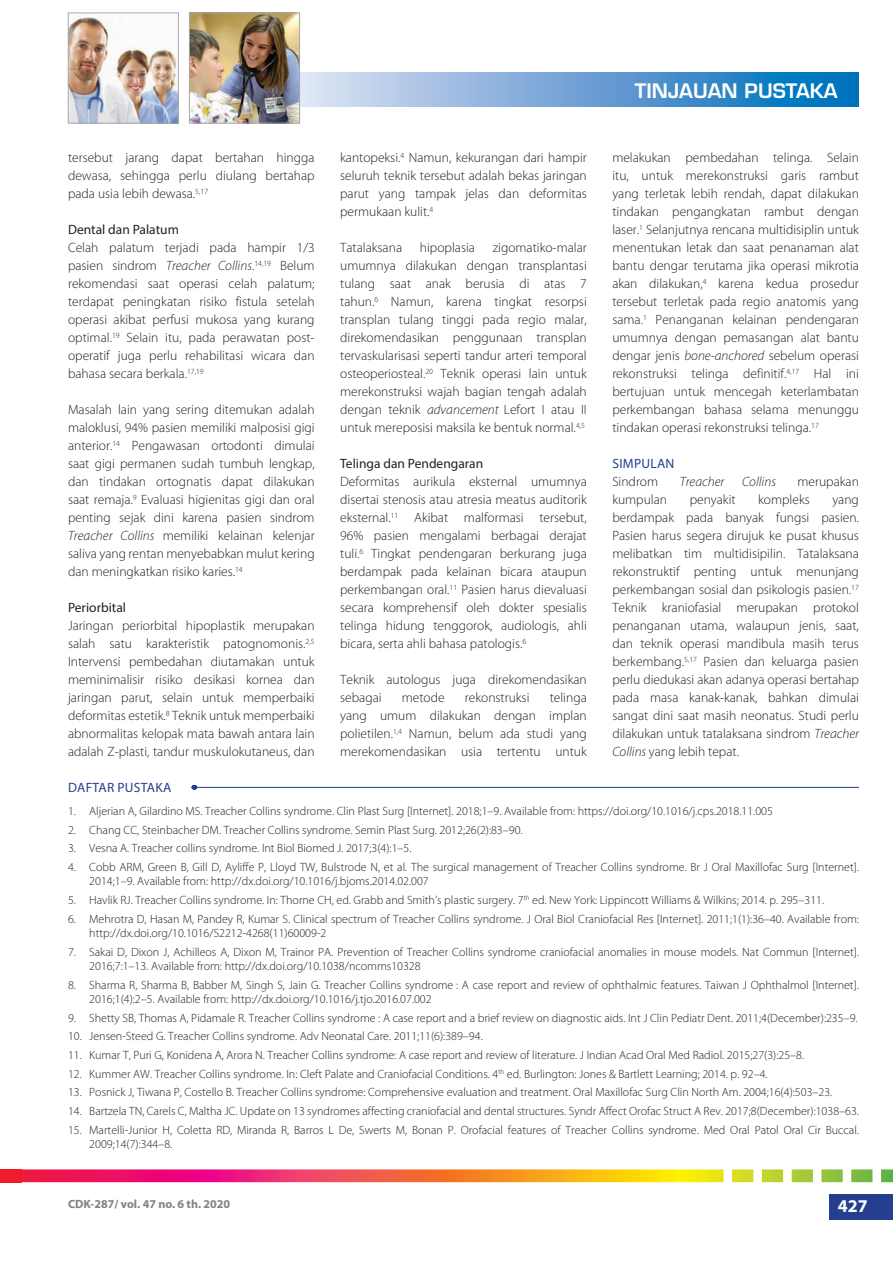
<style>
.page{position:relative;width:893px;height:1263px;background:#fff}
.page>*{position:absolute;margin:0;border:0;box-sizing:border-box;transform-origin:0 0}
.t1{font:600 19.5px "Eurostile LT Std";color:#fff}
.t2{font:700 18px "Myriad Pro";color:#fff}
.t3{font:300 13.5px/18px "Myriad Pro";color:#231f20;text-align:justify}
.t4{font:13.5px "Myriad Pro";color:#231f20}
.t5{font:13.5px "Myriad Pro";letter-spacing:.02em;color:#253f8e}
.t6{font:italic 300 13.5px "Myriad Pro";color:#231f20}
.t7{font:300 12px/14.4px "Myriad Pro";color:#231f20}
.t8{font:700 12px "Myriad Pro";color:#808285}
.s1{font-style:italic}
</style>
<div class="page">
<svg style="left:300px;top:72px;width:559px;height:35px;background:#6ba4d5"></svg>
<img style="left:70px;top:17px;width:107px;height:104px">
<div style="left:68px;top:13px;width:111px;height:110px;border:1px solid #a8a9ad"></div>
<img style="left:191px;top:15px;width:107px;height:106px">
<div style="left:189px;top:13px;width:111px;height:110px;border:1px solid #a8a9ad"></div>
<div style="left:829px;top:1194px;width:64px;height:26px;background:#253f8e"></div>
<svg style="left:21px;top:1169px;width:872px;height:13px;background:#e87f51"></svg>
<div style="left:0;top:1169px;width:21px;height:13px;background:#ee1b2b"></div>
<hr style="left:191px;top:787px;width:668px;height:1px;background:#253f8e">
<p class="t3" style="left:68px;top:149px;width:248px">tersebut jarang dapat bertahan hingga dewasa, sehingga perlu diulang bertahap pada usia lebih dewasa.<sup>5,17</sup></p>
<p class="t4" style="left:68px;top:221px;width:112px">Dental dan Palatum</p>
<p class="t3" style="left:68px;top:239px;width:248px">Celah palatum terjadi pada hampir 1/3 pasien sindrom <span class="s1">Treacher Collins</span>.<sup>14,19</sup> Belum rekomendasi saat operasi celah palatum; terdapat peningkatan risiko fistula setelah operasi akibat perfusi mukosa yang kurang optimal.<sup>19</sup> Selain itu, pada perawatan post&shy;operatif juga perlu rehabilitasi wicara dan bahasa secara berkala.<sup>17,19</sup></p>
<p class="t3" style="left:68px;top:401px;width:248px">Masalah lain yang sering ditemukan adalah maloklusi, 94% pasien memiliki malposisi gigi anterior.<sup>14</sup> Pengawasan ortodonti dimulai saat gigi permanen sudah tumbuh lengkap, dan tindakan ortognatis dapat dilakukan saat remaja.<sup>9</sup> Evaluasi higienitas gigi dan oral penting sejak dini karena pasien sindrom <span class="s1">Treacher Collins</span> memiliki kelainan kelenjar saliva yang rentan menyebabkan mulut kering dan meningkatkan risiko karies.<sup>14</sup></p>
<p class="t4" style="left:68px;top:599px;width:60px">Periorbital</p>
<p class="t3" style="left:68px;top:617px;width:248px">Jaringan periorbital hipoplastik merupakan salah satu karakteristik patognomonis.<sup>2,5<br></sup>Intervensi pembedahan diutamakan untuk meminimalisir risiko desikasi kornea dan jaringan parut, selain untuk memperbaiki deformitas estetik.<sup>8</sup> Teknik untuk memperbaiki abnormalitas kelopak mata bawah antara lain adalah Z-plasti, tandur muskulokutaneus, dan</p>
<p class="t3" style="left:340px;top:149px;width:248px">kantopeksi.<sup>4</sup> Namun, kekurangan dari hampir seluruh teknik tersebut adalah bekas jaringan parut yang tampak jelas dan deformitas permukaan kulit.<sup>4</sup></p>
<p class="t3" style="left:340px;top:239px;width:63px">Tatalaksana</p>
<p class="t3" style="left:420px;top:239px;width:57px">hipoplasia</p>
<p class="t3" style="left:340px;top:239px;width:248px;text-indent:153px">zigomatiko-malar umumnya dilakukan dengan transplantasi tulang saat anak berusia di atas 7 tahun.<sup>6</sup> Namun, karena tingkat resorpsi transplan tulang tinggi pada regio malar, direkomendasikan penggunaan transplan tervaskularisasi seperti tandur arteri temporal osteoperiosteal.<sup>20</sup> Teknik operasi lain untuk merekonstruksi wajah bagian tengah adalah dengan teknik <span class="s1">advancement</span> Lefort I atau II untuk mereposisi maksila ke bentuk normal.<sup>4,5</sup></p>
<p class="t4" style="left:340px;top:455px;width:145px">Telinga dan Pendengaran</p>
<p class="t3" style="left:340px;top:473px;width:248px">Deformitas aurikula eksternal umumnya disertai stenosis atau atresia meatus auditorik eksternal.<sup>11</sup> Akibat malformasi tersebut, 96% pasien mengalami berbagai derajat tuli.<sup>6</sup> Tingkat pendengaran berkurang juga berdampak pada kelainan bicara ataupun perkembangan oral.<sup>11</sup> Pasien harus dievaluasi secara komprehensif oleh dokter spesialis telinga hidung tenggorok, audiologis, ahli bicara, serta ahli bahasa patologis.<sup>6</sup></p>
<p class="t3" style="left:340px;top:671px;width:248px">Teknik autologus juga direkomendasikan sebagai</p>
<p class="t3" style="left:340px;top:689px;width:248px;text-indent:210px">telinga yang umum dilakukan dengan implan polietilen.<sup>1,4</sup> Namun, belum ada studi yang merekomendasikan usia tertentu untuk</p>
<p class="t3" style="left:402px;top:689px;width:44px">metode</p>
<p class="t3" style="left:465px;top:689px;width:66px">rekonstruksi</p>
<h1 class="t1" style="left:635px;top:79px;width:204px">TINJAUAN PUSTAKA</h1>
<p class="t3" style="left:612px;top:149px;width:248px">melakukan pembedahan telinga. Selain itu, untuk merekonstruksi garis rambut yang terletak lebih rendah, dapat dilakukan tindakan pengangkatan rambut dengan laser.<sup>1</sup> Selanjutnya rencana multidisiplin untuk menentukan letak dan saat penanaman alat bantu dengar terutama jika operasi mikrotia akan dilakukan,<sup>4</sup> karena kedua prosedur tersebut terletak pada regio anatomis yang sama.<sup>1</sup> Penanganan kelainan pendengaran umumnya dengan pemasangan alat bantu dengar jenis <span class="s1">bone-anchored</span> sebelum operasi rekonstruksi telinga definitif.<sup>4,17</sup> Hal ini bertujuan untuk mencegah keterlambatan perkembangan bahasa selama menunggu tindakan operasi rekonstruksi telinga.<sup>17</sup></p>
<p class="t5" style="left:612px;top:455px;width:64px">SIMPULAN</p>
<p class="t3" style="left:612px;top:473px;width:47px">Sindrom</p>
<p class="t6" style="left:680px;top:473px;width:46px">Treacher</p>
<p class="t6" style="left:742px;top:473px;width:35px">Collins</p>
<p class="t3" style="left:797px;top:473px;width:63px">merupakan</p>
<p class="t3" style="left:612px;top:491px;width:56px">kumpulan</p>
<p class="t3" style="left:690px;top:491px;width:48px">penyakit</p>
<p class="t3" style="left:758px;top:491px;width:53px">kompleks</p>
<p class="t3" style="left:612px;top:491px;width:248px;text-indent:220px">yang berdampak pada banyak fungsi pasien.<br>Pasien harus segera dirujuk ke pusat khusus melibatkan tim multidisipilin. Tatalaksana rekonstruktif penting untuk menunjang perkembangan sosial dan psikologis pasien.<sup>17<br></sup>Teknik kraniofasial merupakan protokol penanganan utama, walaupun jenis, saat, dan teknik operasi mandibula masih terus berkembang.<sup>5,17</sup> Pasien dan keluarga pasien perlu diedukasi akan adanya operasi bertahap pada masa kanak-kanak, bahkan dimulai sangat dini saat masih neonatus. Studi perlu dilakukan untuk tatalaksana sindrom <span class="s1">Treacher Collins</span> yang lebih tepat.</p>
<p class="t5" style="left:68px;top:779px;width:15px">Daftar</p>
<p class="t5" style="left:118px;top:779px;width:16px">Pustaka</p>
<p class="t7" style="left:68px;top:804px;width:706px">1. Aljerian A, Gilardino MS. Treacher Collins syndrome. Clin Plast Surg [Internet]. 2018;1–9. Available from: https://doi.org/10.1016/j.cps.2018.11.005</p>
<p class="t7" style="left:68px;top:823px;width:456px">2. Chang CC, Steinbacher DM. Treacher Collins syndrome. Semin Plast Surg. 2012;26(2):83–90.</p>
<p class="t7" style="left:68px;top:841px;width:345px">3. Vesna A. Treacher collins syndrome. Int Biol Biomed J. 2017;3(4):1–5.</p>
<p class="t7" style="left:89px;top:860px;width:771px;text-indent:-21px">4. Cobb ARM, Green B, Gill D, Ayliffe P, Lloyd TW, Bulstrode N, et al. The surgical management of Treacher Collins syndrome. Br J Oral Maxillofac Surg [Internet].<br>2014;1–9. Available from: http://dx.doi.org/10.1016/j.bjoms.2014.02.007</p>
<p class="t7" style="left:68px;top:893px;width:758px">5. Havlik RJ. Treacher Collins syndrome. In: Thorne CH, ed. Grabb and Smith’s plastic surgery. 7<sup>th</sup> ed. New York: Lippincott Williams &amp; Wilkins; 2014. p. 295–311.</p>
<p class="t7" style="left:89px;top:912px;width:771px;text-indent:-21px">6. Mehrotra D, Hasan M, Pandey R, Kumar S. Clinical spectrum of Treacher Collins syndrome. J Oral Biol Craniofacial Res [Internet]. 2011;1(1):36–40. Available from: http://dx.doi.org/10.1016/S2212-4268(11)60009-2</p>
<p class="t7" style="left:89px;top:945px;width:771px;text-indent:-21px">7. Sakai D, Dixon J, Achilleos A, Dixon M, Trainor PA. Prevention of Treacher Collins syndrome craniofacial anomalies in mouse models. Nat Commun [Internet].<br>2016;7:1–13. Available from: http://dx.doi.org/10.1038/ncomms10328</p>
<p class="t7" style="left:89px;top:978px;width:771px;text-indent:-21px">8. Sharma R, Sharma B, Babber M, Singh S, Jain G. Treacher Collins syndrome : A case report and review of ophthalmic features. Taiwan J Ophthalmol [Internet].<br>2016;1(4):2–5. Available from: http://dx.doi.org/10.1016/j.tjo.2016.07.002</p>
<p class="t7" style="left:68px;top:1011px;width:791px">9. Shetty SB, Thomas A, Pidamale R. Treacher Collins syndrome : A case report and a brief review on diagnostic aids. Int J Clin Pediatr Dent. 2011;4(December):235–9.</p>
<p class="t7" style="left:68px;top:1029px;width:416px">10. Jensen-Steed G. Treacher Collins syndrome. Adv Neonatal Care. 2011;11(6):389–94.</p>
<p class="t7" style="left:68px;top:1048px;width:738px">11. Kumar T, Puri G, Konidena A, Arora N. Treacher Collins syndrome: A case report and review of literature. J Indian Acad Oral Med Radiol. 2015;27(3):25–8.</p>
<p class="t7" style="left:68px;top:1067px;width:701px">12. Kummer AW. Treacher Collins syndrome. In: Cleft Palate and Craniofacial Conditions. 4<sup>th</sup> ed. Burlington: Jones &amp; Bartlett Learning; 2014. p. 92–4.</p>
<p class="t7" style="left:68px;top:1085px;width:766px">13. Posnick J, Tiwana P, Costello B. Treacher Collins syndrome: Comprehensive evaluation and treatment. Oral Maxillofac Surg Clin North Am. 2004;16(4):503–23.</p>
<p class="t7" style="left:68px;top:1104px;width:792px">14. Bartzela TN, Carels C, Maltha JC. Update on 13 syndromes affecting craniofacial and dental structures. Syndr Affect Orofac Struct A Rev. 2017;8(December):1038–63.</p>
<p class="t7" style="left:89px;top:1123px;width:771px;text-indent:-21px">15. Martelli-Junior H, Coletta RD, Miranda R, Barros L De, Swerts M, Bonan P. Orofacial features of Treacher Collins syndrome. Med Oral Patol Oral Cir Buccal.<br>2009;14(7):344–8.</p>
<p class="t8" style="left:68px;top:1196px;width:164px">CDK-287/ vol. 47 no. 6 th. 2020</p>
<h2 class="t2" style="left:838px;top:1194px;width:31px">427</h2>
</div>
